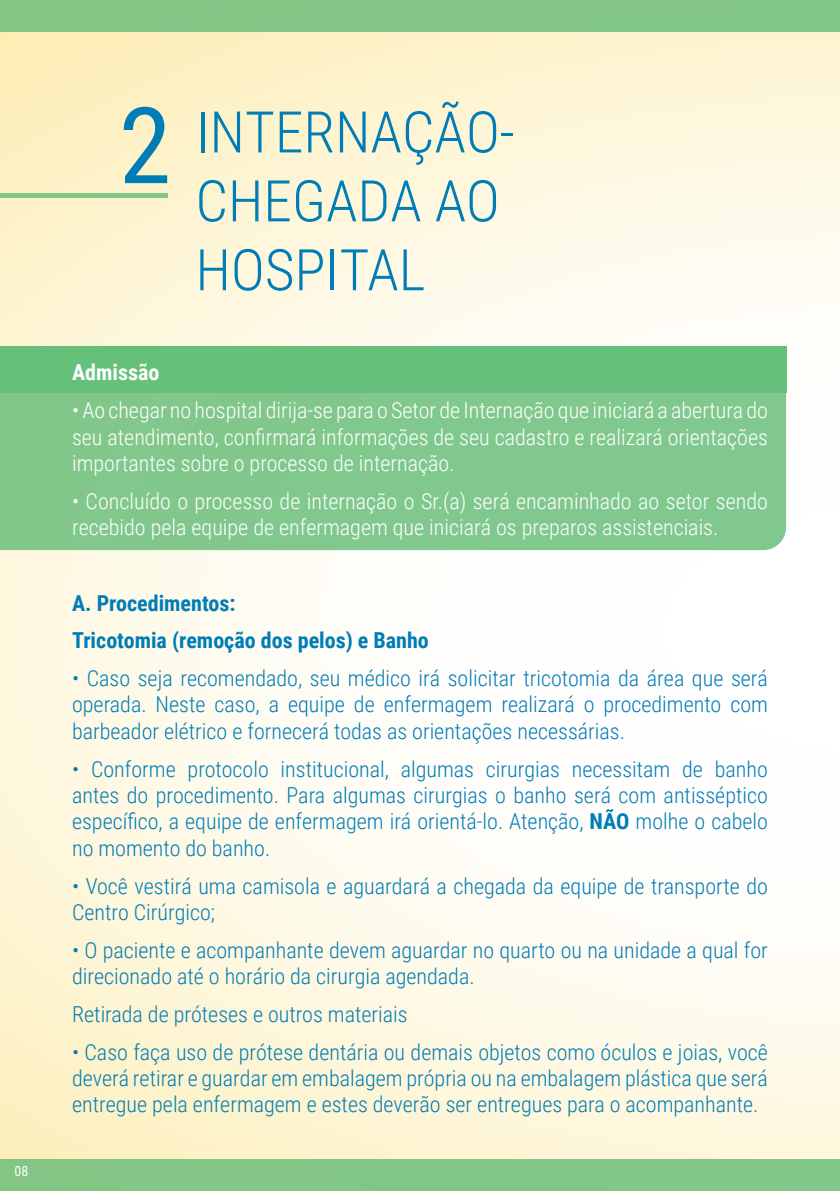
<style>
.page{position:relative;width:840px;height:1191px;background:#fff}
.page>*{position:absolute;margin:0;border:0;box-sizing:border-box;transform-origin:0 0}
.t1{font:300 57.4px/68.8px "Roboto Condensed";color:#007cb6}
.t2{font:300 22px/26.4px "Roboto Condensed";color:#007cb6;text-align:justify}
.t3{font:300 22px/26.4px "Roboto Condensed";color:#fff;text-align:justify}
.t4{font:700 22px/37.8px "Roboto Condensed";color:#007cb6}
.t5{font:700 22px "Roboto Condensed";color:#fff}
.t6{font:14px "Roboto Condensed";color:#fff}
.s1{font-weight:400;font-size:106px}
.s2{font-weight:700}
</style>
<div class="page">
<img style="left:0;top:0;width:839px;height:1191px">
<div style="left:0;top:393px;width:785px;height:157px;background:#81c88e"></div>
<div style="left:0;top:346px;width:785px;height:47px;background:#65c07b"></div>
<img style="left:0;top:193px;width:167px;height:4px">
<p class="t6" style="left:15px;top:1161px;width:15px">08</p>
<h1 class="t1" style="left:195px;top:95px;width:320px;text-indent:-76px"><span class="s1">2</span> INTERNAÇÃO-<br>CHEGADA AO<br>HOSPITAL</h1>
<p class="t5" style="left:72px;top:357px;width:89px">Admissão</p>
<p class="t3" style="left:72px;top:396px;width:697px">• Ao chegar no hospital dirija-se para o Setor de Internação que iniciará a abertura do seu atendimento, confirmará informações de seu cadastro e realizará orientações importantes sobre o processo de internação.</p>
<p class="t3" style="left:72px;top:487px;width:697px">• Concluído o processo de internação o Sr.(a) será encaminhado ao setor sendo recebido pela equipe de enfermagem que iniciará os preparos assistenciais.</p>
<p class="t4" style="left:72px;top:583px;width:358px">A. Procedimentos:<br>Tricotomia (remoção dos pelos) e Banho</p>
<p class="t2" style="left:72px;top:664px;width:697px">• Caso seja recomendado, seu médico irá solicitar tricotomia da área que será operada. Neste caso, a equipe de enfermagem realizará o procedimento com barbeador elétrico e fornecerá todas as orientações necessárias.</p>
<p class="t2" style="left:72px;top:755px;width:697px">• Conforme protocolo institucional, algumas cirurgias necessitam de banho antes do procedimento. Para algumas cirurgias o banho será com antisséptico específico, a equipe de enfermagem irá orientá-lo. Atenção, <span class="s2">NÃO</span> molhe o cabelo no momento do banho.</p>
<p class="t2" style="left:72px;top:871px;width:697px">• Você vestirá uma camisola e aguardará a chegada da equipe de transporte do<br>Centro Cirúrgico;</p>
<p class="t2" style="left:72px;top:936px;width:697px">• O paciente e acompanhante devem aguardar no quarto ou na unidade a qual for direcionado até o horário da cirurgia agendada.</p>
<p class="t2" style="left:72px;top:1000px;width:337px">Retirada de próteses e outros materiais</p>
<p class="t2" style="left:72px;top:1037px;width:697px">• Caso faça uso de prótese dentária ou demais objetos como óculos e joias, você deverá retirar e guardar em embalagem própria ou na embalagem plástica que será entregue pela enfermagem e estes deverão ser entregues para o acompanhante.</p>
</div>
